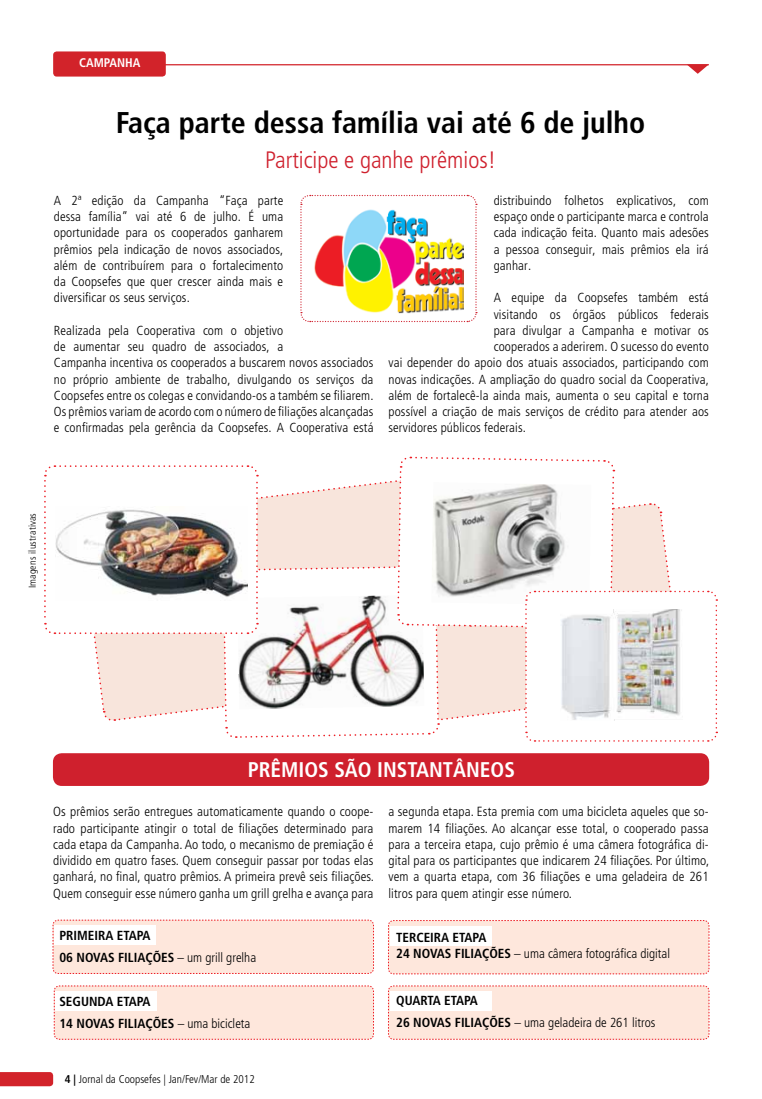
<style>
.page{position:relative;width:762px;height:1099px;background:#fff}
.page>*{position:absolute;margin:0;border:0;box-sizing:border-box;transform-origin:0 0}
.t1{font:condensed 30px "Frutiger 67 Bold";color:#000}
.t2{font:300 condensed 23.75px "Frutiger";color:#cf202d}
.t3{font:condensed 21.25px "Frutiger 67 Bold";color:#fff}
.t4{font:300 condensed 13.25px/16.2px "Frutiger";letter-spacing:.01em;color:#000;text-align:justify}
.t5{font:300 condensed 13.12px/16.2px "Frutiger";letter-spacing:.01em;color:#000;text-align:justify}
.t6{font:condensed 13.12px/21.6px "Frutiger 67 Bold";color:#000}
.t7{font:condensed 12.5px "Frutiger 67 Bold";color:#fff}
.t8{font:300 condensed 11.25px "Frutiger";color:#000}
.t9{font:300 condensed 10px "Frutiger";letter-spacing:.02em;color:#000}
.s1{font-family:"Frutiger";font-weight:300}
.s2{font-family:"Frutiger 67 Bold";font-weight:400}
</style>
<div class="page">
<svg style="left:0;top:1072px;width:53px;height:14px"></svg>
<div style="left:388px;top:920px;width:322px;height:54px;background:#fee7dc"></div>
<div style="left:390px;top:925px;width:101px;height:20px;background:#fff"></div>
<svg style="left:53px;top:919px;width:321px;height:55px"></svg>
<div style="left:54px;top:925px;width:102px;height:19px;background:#fff"></div>
<div style="left:53px;top:753px;width:656px;height:33px;background:#cf202d;border-radius:9px"></div>
<div style="left:53px;top:51px;width:113px;height:26px;background:#d2232a;border-radius:4px"></div>
<hr style="left:141px;top:64px;width:568px;height:1px;background:#d2232a">
<svg style="left:687px;top:64px;width:22px;height:10px"></svg>
<svg style="left:300px;top:194px;width:177px;height:129px"></svg>
<img style="left:313px;top:205px;width:151px;height:108px">
<svg style="left:54px;top:985px;width:320px;height:55px"></svg>
<div style="left:56px;top:991px;width:101px;height:19px;background:#fff"></div>
<svg style="left:388px;top:985px;width:322px;height:55px"></svg>
<div style="left:390px;top:991px;width:101px;height:19px;background:#fff"></div>
<svg style="left:44px;top:456px;width:674px;height:286px"></svg>
<img style="left:560px;top:609px;width:122px;height:111px">
<p class="t7" style="left:79px;top:55px;width:9px">CAMPA</p>
<p class="t7" style="left:117px;top:55px;width:23px">NHA</p>
<h1 class="t1" style="left:116px;top:105px;width:531px">FAÇA PARTE DESSA FAMÍLIA VAI ATÉ 6 DE JULHO</h1>
<h2 class="t2" style="left:265px;top:147px;width:232px">Participe e ganhe prêmios!</h2>
<p class="t5" style="left:54px;top:192px;width:231px">A 2ª edição da Campanha “Faça parte dessa família” vai até 6 de julho. É uma oportunidade para os cooperados ganharem prêmios pela indicação de novos associados, além de contribuírem para o fortalecimento da Coopsefes que quer crescer ainda mais e diversificar os seus serviços.</p>
<p class="t5" style="left:54px;top:322px;width:321px;text-align:left">Realizada pela Cooperativa com o objetivo<br>de aumentar seu quadro de associados, a<br>Campanha incentiva os cooperados a buscarem novos associados no próprio ambiente de trabalho, divulgando os serviços da Coopsefes entre os colegas e convidando-os a também se filiarem.<br>Os prêmios variam de acordo com o número de filiações alcançadas e confirmadas pela gerência da Coopsefes. A Cooperativa está</p>
<p class="t5" style="left:494px;top:192px;width:217px">distribuindo folhetos explicativos, com espaço onde o participante marca e controla cada indicação feita. Quanto mais adesões a pessoa conseguir, mais prêmios ela irá ganhar.</p>
<p class="t5" style="left:494px;top:290px;width:217px">A equipe da Coopsefes também está</p>
<p class="t5" style="left:494px;top:306px;width:217px">visitando os órgãos públicos federais</p>
<p class="t5" style="left:494px;top:322px;width:217px">para divulgar a Campanha e motivar os</p>
<p class="t5" style="left:494px;top:338px;width:217px">cooperados a aderirem. O sucesso do evento</p>
<p class="t5" style="left:388px;top:355px;width:322px">vai depender do apoio dos atuais associados, participando com</p>
<p class="t5" style="left:388px;top:371px;width:322px">novas indicações. A ampliação do quadro social da Cooperativa,</p>
<p class="t5" style="left:388px;top:387px;width:322px">além de fortalecê-la ainda mais, aumenta o seu capital e torna</p>
<p class="t5" style="left:388px;top:403px;width:322px">possível a criação de mais serviços de crédito para atender aos</p>
<p class="t5" style="left:388px;top:420px;width:139px">servidores públicos federais.</p>
<p class="t9" style="left:27px;top:588px;width:77px;rotate:-90deg">Imagens ilustrativas</p>
<h3 class="t3" style="left:248px;top:756px;width:267px">PRÊMIOS SÃO INSTANTÂNEOS</h3>
<p class="t4" style="left:53px;top:803px;width:322px">Os prêmios serão entregues automaticamente quando o coope&shy;rado participante atingir o total de filiações determinado para cada etapa da Campanha. Ao todo, o mecanismo de premiação é dividido em quatro fases. Quem conseguir passar por todas elas ganhará, no final, quatro prêmios. A primeira prevê seis filiações.<br>Quem conseguir esse número ganha um grill grelha e avança para</p>
<p class="t6" style="left:59px;top:924px;width:198px">PRIMEIRA ETAPA<br>06 NOVAS FILIAÇÕES <span class="s1">– um grill grelha</span></p>
<p class="t4" style="left:388px;top:803px;width:322px">a segunda etapa. Esta premia com uma bicicleta aqueles que so&shy;marem 14 filiações. Ao alcançar esse total, o cooperado passa para a terceira etapa, cujo prêmio é uma câmera fotográfica di&shy;gital para os participantes que indicarem 24 filiações. Por último, vem a quarta etapa, com 36 filiações e uma geladeira de 261 litros para quem atingir esse número.</p>
<p class="t6" style="left:396px;top:926px;width:92px">TERCEIRA ETAPA</p>
<p class="t5" style="left:396px;top:945px;width:275px"><span class="s2">24 NOVAS FI LIAÇÕES</span> – uma câmera fotográfica digital</p>
<p class="t6" style="left:59px;top:990px;width:192px">SEGUNDA ETAPA<br>14 NOVAS FI LIAÇÕES <span class="s1">– uma bicicleta</span></p>
<p class="t6" style="left:396px;top:989px;width:83px">QUARTA ETAPA</p>
<p class="t5" style="left:396px;top:1014px;width:261px"><span class="s2">26 NOVAS FI LIAÇÕES</span> – uma geladeira de 261 litros</p>
<p class="t8" style="left:65px;top:1072px;width:192px"><span class="s2">4 |</span> Jornal da Coopsefes | Jan/Fev/Mar de 2012</p>
</div>
